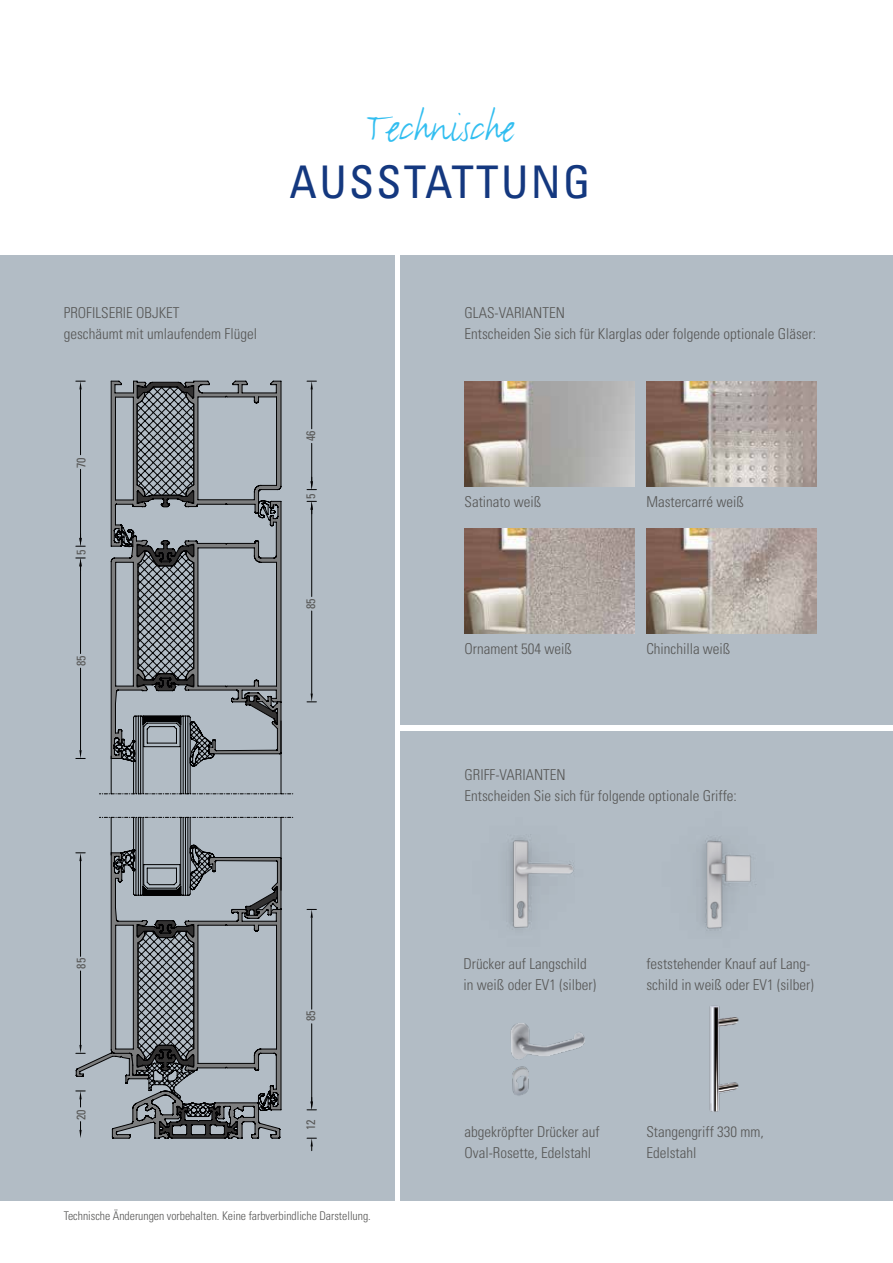
<style>
.page{position:relative;width:893px;height:1263px;background:#fff}
.page>*{position:absolute;margin:0;border:0;box-sizing:border-box;transform-origin:0 0}
.t1{font:condensed 45px "Univers";letter-spacing:.05em;color:#14387f}
.t2{font:45px "FF Justlefthand";color:#32bef0}
.t3{font:300 condensed 15px/21px "Univers";color:#575756}
.t4{font:condensed 12.3px "Univers";color:#575756}
.t5{font:300 condensed 12px "Univers";color:#575756}
</style>
<div class="page">
<div style="left:0;top:255px;width:394px;height:945px;background:#b2bcc5"></div>
<div style="left:401px;top:255px;width:492px;height:469px;background:#b2bcc5"></div>
<div style="left:401px;top:731px;width:492px;height:469px;background:#b2bcc5"></div>
<img style="left:646px;top:381px;width:170px;height:105px">
<img style="left:465px;top:381px;width:170px;height:105px">
<img style="left:646px;top:528px;width:170px;height:105px">
<img style="left:465px;top:528px;width:170px;height:105px">
<hr style="left:172px;top:1138px;width:52px;height:1px;background:#020203">
<hr style="left:311px;top:1024px;width:1px;height:77px;background:#020203">
<hr style="left:311px;top:918px;width:1px;height:91px;background:#020203">
<hr style="left:311px;top:611px;width:1px;height:82px;background:#020203">
<hr style="left:311px;top:510px;width:1px;height:86px;background:#020203">
<hr style="left:311px;top:443px;width:1px;height:38px;background:#020203">
<hr style="left:311px;top:389px;width:1px;height:40px;background:#020203">
<svg style="left:76px;top:381px;width:217px;height:757px"></svg>
<svg style="left:307px;top:381px;width:9px;height:8px"></svg>
<svg style="left:307px;top:477px;width:9px;height:13px"></svg>
<svg style="left:307px;top:501px;width:9px;height:13px"></svg>
<svg style="left:307px;top:693px;width:9px;height:10px"></svg>
<svg style="left:307px;top:909px;width:9px;height:9px"></svg>
<svg style="left:307px;top:1097px;width:9px;height:13px"></svg>
<svg style="left:307px;top:1138px;width:9px;height:13px"></svg>
<img style="left:506px;top:834px;width:68px;height:96px">
<img style="left:701px;top:837px;width:56px;height:94px">
<img style="left:709px;top:1005px;width:30px;height:107px">
<img style="left:510px;top:1023px;width:75px;height:73px">
<h1 class="t2" style="left:366px;top:99px;width:150px">Technische</h1>
<h1 class="t1" style="left:290px;top:153px;width:302px">AUSSTATTUNG</h1>
<p class="t3" style="left:64px;top:302px;width:195px">PROFILSERIE OBJKET<br>geschäumt mit umlaufendem Flügel</p>
<p class="t3" style="left:465px;top:302px;width:353px">GLAS-VARIANTEN<br>Entscheiden Sie sich für Klarglas oder folgende optionale Gläser:</p>
<p class="t4" style="left:73px;top:468px;width:12px;rotate:-90deg">70</p>
<p class="t4" style="left:73px;top:555px;width:7px;rotate:-90deg">5</p>
<p class="t4" style="left:73px;top:666px;width:12px;rotate:-90deg">85</p>
<p class="t4" style="left:73px;top:968px;width:12px;rotate:-90deg">85</p>
<p class="t4" style="left:73px;top:1120px;width:12px;rotate:-90deg">20</p>
<p class="t4" style="left:303px;top:441px;width:12px;rotate:-90deg">46</p>
<p class="t4" style="left:303px;top:499px;width:7px;rotate:-90deg">5</p>
<p class="t4" style="left:303px;top:609px;width:12px;rotate:-90deg">85</p>
<p class="t4" style="left:303px;top:1021px;width:12px;rotate:-90deg">85</p>
<p class="t4" style="left:303px;top:1130px;width:12px;rotate:-90deg">12</p>
<p class="t5" style="left:64px;top:1208px;width:308px">Technische Änderungen vorbehalten. Keine farbverbindliche Darstellung.</p>
<p class="t3" style="left:465px;top:491px;width:78px">Satinato weiß</p>
<p class="t3" style="left:646px;top:491px;width:99px">Mastercarré weiß</p>
<p class="t3" style="left:465px;top:638px;width:109px">Ornament 504 weiß</p>
<p class="t3" style="left:646px;top:638px;width:86px">Chinchilla weiß</p>
<p class="t3" style="left:465px;top:764px;width:274px">GRIFF-VARIANTEN<br>Entscheiden Sie sich für folgende optionale Griffe:</p>
<p class="t3" style="left:464px;top:953px;width:134px">Drücker auf Langschild in weiß oder EV1 (silber)</p>
<p class="t3" style="left:646px;top:953px;width:169px">feststehender Knauf auf Lang&shy;schild in weiß oder EV1 (silber)</p>
<p class="t3" style="left:465px;top:1121px;width:136px">abgekröpfter Drücker auf<br>Oval-Rosette, Edelstahl</p>
<p class="t3" style="left:646px;top:1121px;width:119px">Stangengriff 330 mm,<br>Edelstahl</p>
</div>
